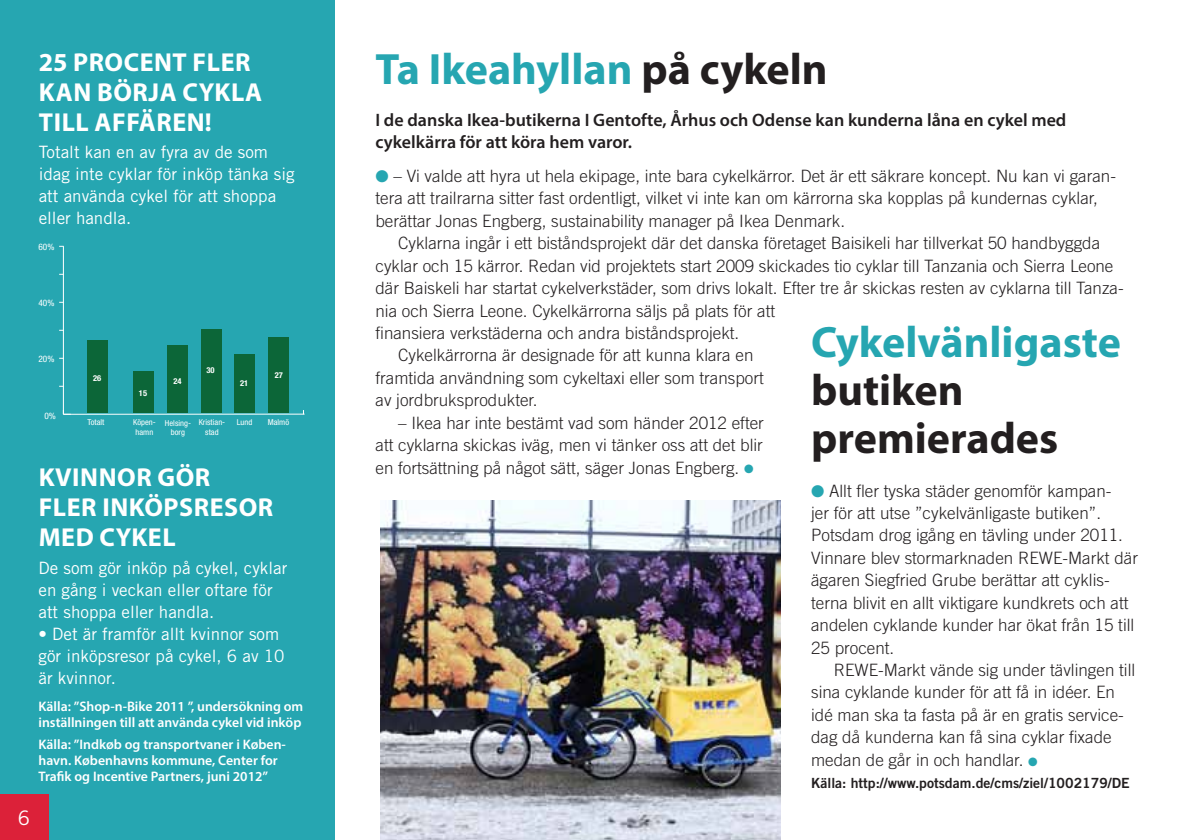
<style>
.page{position:relative;width:1191px;height:840px;background:#fff}
.page>*{position:absolute;margin:0;border:0;box-sizing:border-box;transform-origin:0 0}
.t1{font:700 44px "Myriad Pro";color:#26a6b1}
.t2{font:700 44px/48px "Myriad Pro";color:#231f20}
.t3{font:700 26px/30px "Myriad Pro";letter-spacing:.02em;color:#fff}
.t4{font:20px "Trade Gothic";color:#fff}
.t5{font:600 18px/22px "Myriad Pro";color:#231f20}
.t6{font:300 17px/22.4px "Trade Gothic";color:#231f20}
.t7{font:17px/22px "Trade Gothic";color:#fff}
.t8{font:14px "Trade Gothic Bold Two";color:#231f20}
.t9{font:600 13.8px/16px "Myriad Pro";color:#fff}
.t10{font:condensed 9px "Helvetica Neue";color:#fff;scale:1.05 1}
.t11{font:condensed 8.2px/9.8px "Helvetica Neue";color:#fff;text-align:center;scale:1.05 1}
.t12{font:700 condensed 8.2px "Helvetica Neue";color:#fff;scale:1.05 1}
.s1{color:#231f20}
.s2{color:#26a6b1}
</style>
<div class="page">
<div style="left:0;top:0;width:334px;height:839px;background:#26a6b1"></div>
<div style="left:0;top:794px;width:48px;height:45px;background:#dc2139"></div>
<img style="left:380px;top:500px;width:400px;height:339px">
<hr style="left:63px;top:413px;width:241px;height:1px;background:#fff">
<hr style="left:63px;top:246px;width:1px;height:168px;background:#fff">
<div style="left:268px;top:337px;width:20px;height:75px;background:#0c6638"></div>
<div style="left:235px;top:354px;width:20px;height:58px;background:#0c6638"></div>
<div style="left:201px;top:329px;width:20px;height:83px;background:#0c6638"></div>
<div style="left:167px;top:345px;width:20px;height:67px;background:#0c6638"></div>
<div style="left:133px;top:371px;width:21px;height:41px;background:#0c6638"></div>
<div style="left:87px;top:340px;width:20px;height:72px;background:#0c6638"></div>
<h2 class="t3" style="left:39px;top:46px;width:225px">25 PROCENT FLER<br>KAN BÖRJA CYKLA<br>TILL AFFÄREN!</h2>
<p class="t7" style="left:39px;top:141px;width:257px">Totalt kan en av fyra av de som idag inte cyklar för inköp tänka sig att använda cykel för att shoppa eller handla.</p>
<p class="t10" style="left:39px;top:241px;width:17px">60%</p>
<p class="t10" style="left:39px;top:297px;width:17px">40%</p>
<p class="t10" style="left:39px;top:353px;width:17px">20%</p>
<p class="t10" style="left:44px;top:410px;width:13px">0%</p>
<p class="t12" style="left:93px;top:373px;width:9px">26</p>
<p class="t12" style="left:139px;top:387px;width:9px">15</p>
<p class="t12" style="left:173px;top:375px;width:9px">24</p>
<p class="t12" style="left:206px;top:365px;width:9px">30</p>
<p class="t12" style="left:240px;top:378px;width:9px">21</p>
<p class="t12" style="left:275px;top:370px;width:9px">27</p>
<p class="t11" style="left:87px;top:417px;width:18px">Totalt</p>
<p class="t11" style="left:133px;top:417px;width:23px;text-align:left">Köpen&shy;hamn</p>
<p class="t11" style="left:165px;top:417px;width:26px">Helsing&shy;borg</p>
<p class="t11" style="left:199px;top:417px;width:27px">Kristian&shy;stad</p>
<p class="t11" style="left:237px;top:417px;width:16px">Lund</p>
<p class="t11" style="left:268px;top:417px;width:22px">Malmö</p>
<h2 class="t3" style="left:39px;top:461px;width:236px">KVINNOR GÖR<br>FLER INKÖPSRESOR<br>MED CYKEL</h2>
<p class="t7" style="left:38px;top:556px;width:250px">De som gör inköp på cykel, cyklar en gång i veckan eller oftare för att shoppa eller handla.</p>
<p class="t7" style="left:38px;top:622px;width:247px">• Det är framför allt kvinnor som gör inköpsresor på cykel, 6 av 10 är kvinnor.</p>
<p class="t9" style="left:38px;top:697px;width:266px">Källa: ”Shop-n-Bike 2011 ”, undersökning om inställningen till att använda cykel vid inköp</p>
<p class="t9" style="left:38px;top:735px;width:249px">Källa: ”Indkøb og transportvaner i Køben&shy;havn. Københavns kommune, Center for<br>Trafik og Incentive Partners, juni 2012”</p>
<p class="t4" style="left:18px;top:805px;width:14px">6</p>
<h1 class="t1" style="left:375px;top:41px;width:454px">TA IKEAHYLLAN <span class="s1">PÅ CYKELN</span></h1>
<p class="t5" style="left:375px;top:109px;width:692px">I de danska Ikea-butikerna I Gentofte, Århus och Odense kan kunderna låna en cykel med cykelkärra för att köra hem varor.</p>
<p class="t6" style="left:375px;top:164px;width:742px"><span class="s2">●</span> – Vi valde att hyra ut hela ekipage, inte bara cykelkärror. Det är ett säkrare koncept. Nu kan vi garan&shy;tera att trailrarna sitter fast ordentligt, vilket vi inte kan om kärrorna ska kopplas på kundernas cyklar, berättar Jonas Engberg, sustainability manager på Ikea Denmark.</p>
<p class="t6" style="left:398px;top:232px;width:703px">Cyklarna ingår i ett biståndsprojekt där det danska företaget Baisikeli har tillverkat 50 handbyggda</p>
<p class="t6" style="left:375px;top:254px;width:739px">cyklar och 15 kärror. Redan vid projektets start 2009 skickades tio cyklar till Tanzania och Sierra Leone</p>
<p class="t6" style="left:375px;top:276px;width:749px">där Baiskeli har startat cykelverkstäder, som drivs lokalt. Efter tre år skickas resten av cyklarna till Tanza-</p>
<p class="t6" style="left:375px;top:299px;width:401px">nia och Sierra Leone. Cykelkärrorna säljs på plats för att</p>
<p class="t6" style="left:375px;top:321px;width:365px">finansiera verkstäderna och andra biståndsprojekt.</p>
<p class="t6" style="left:398px;top:344px;width:357px">Cykelkärrorna är designade för att kunna klara en</p>
<p class="t6" style="left:375px;top:366px;width:390px">framtida användning som cykeltaxi eller som transport</p>
<p class="t6" style="left:375px;top:388px;width:164px">av jordbruksprodukter.</p>
<p class="t6" style="left:375px;top:411px;width:390px;text-align:justify;text-indent:23px">– Ikea har inte bestämt vad som händer 2012 efter att cyklarna skickas iväg, men vi tänker oss att det blir en fortsättning på något sätt, säger Jonas Engberg. <span class="s2">●</span></p>
<h1 class="t1" style="left:811px;top:313px;width:311px">CYKELVÄNLIGASTE</h1>
<h1 class="t2" style="left:811px;top:364px;width:249px">BUTIKEN<br>PREMIERADES</h1>
<p class="t6" style="left:811px;top:478px;width:328px"><span class="s2">●</span> Allt fler tyska städer genomför kampan-<br>jer för att utse ”cykelvänligaste butiken”.<br>Potsdam drog igång en tävling under 2011.<br>Vinnare blev stormarknaden REWE-Markt där ägaren Siegfried Grube berättar att cyklis&shy;terna blivit en allt viktigare kundkrets och att andelen cyklande kunder har ökat från 15 till 25 procent.</p>
<p class="t6" style="left:811px;top:658px;width:325px;text-indent:23px">REWE-Markt vände sig under tävlingen till sina cyklande kunder för att få in idéer. En idé man ska ta fasta på är en gratis service&shy;dag då kunderna kan få sina cyklar fixade medan de går in och handlar. <span class="s2">●</span></p>
<p class="t8" style="left:811px;top:773px;width:320px">Källa: http://www.potsdam.de/cms/ziel/1002179/DE</p>
</div>
